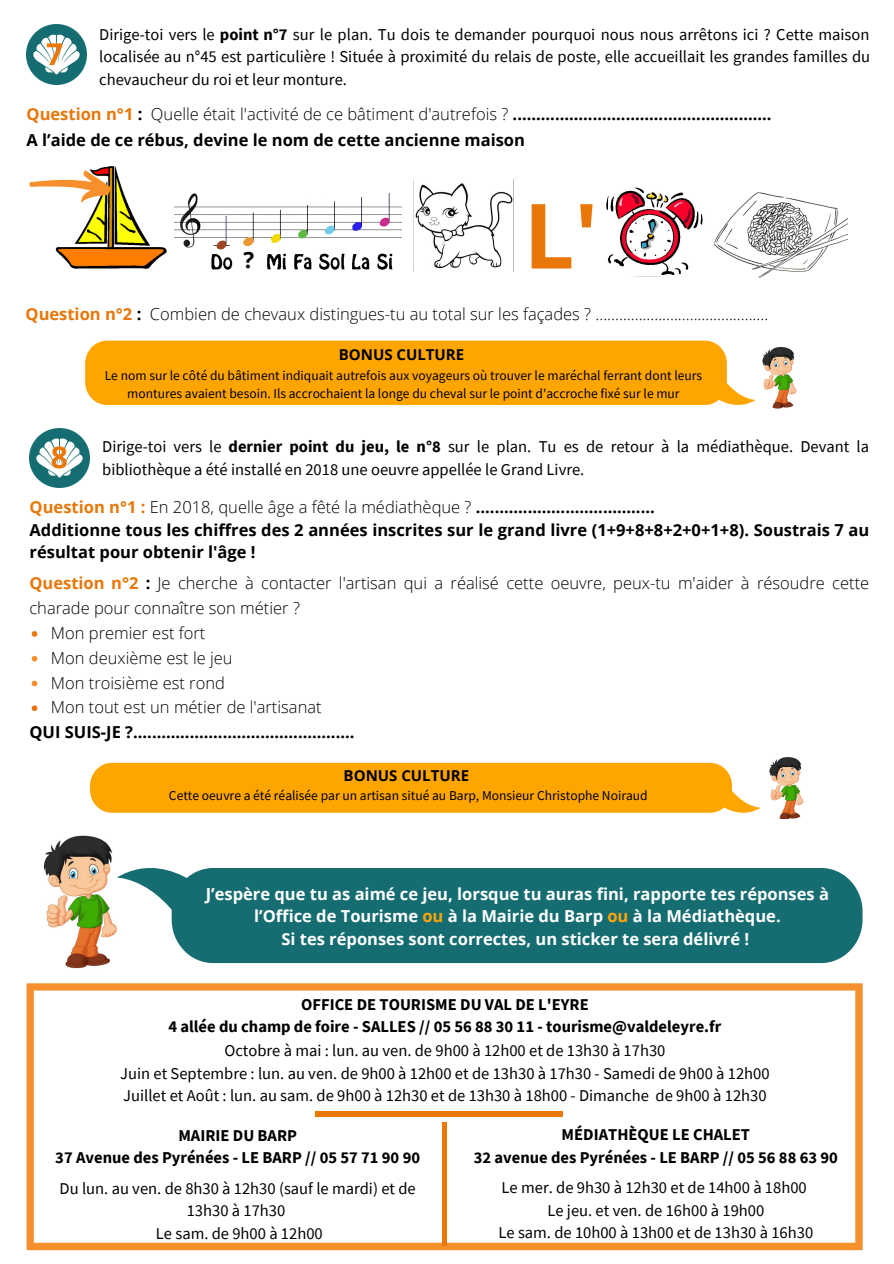
<style>
.page{position:relative;width:894px;height:1264px;background:#fff}
.page>*{position:absolute;margin:0;border:0;box-sizing:border-box;transform-origin:0 0}
.t1{font:700 90.15px "Open Sans";color:#e87708}
.t2{font:700 30px "Open Sans";color:#e87708}
.t3{font:700 22.5px "Open Sans";color:#000}
.t4{font:16.5px/22.5px "Source Sans Pro";color:#000;text-align:center}
.t5{font:700 16.5px/22.5px "Open Sans";color:#000}
.t6{font:300 16.5px/24.8px "Open Sans";color:#000}
.t7{font:700 16.5px "Source Sans Pro";color:#000}
.t8{font:700 16.5px/22.5px "Open Sans";color:#fff;text-align:center}
.t9{font:700 15px "Open Sans";color:#000}
.t10{font:13.5px/18.3px "Source Sans Pro";color:#000;text-align:center}
.s1{font-weight:700}
.s2{color:#e87708}
.s3{font-weight:300}
.s4{font-weight:700;color:#e87708}
.s5{color:#ffa500}
</style>
<div class="page">
<img style="left:27px;top:25px;width:59px;height:59px">
<img style="left:30px;top:428px;width:59px;height:60px">
<svg style="left:85px;top:340px;width:670px;height:65px;background:#ffa90d"></svg>
<img style="left:55px;top:166px;width:112px;height:103px">
<img style="left:175px;top:193px;width:226px;height:77px">
<img style="left:415px;top:183px;width:98px;height:86px">
<img style="left:606px;top:187px;width:97px;height:90px">
<img style="left:714px;top:192px;width:132px;height:86px">
<svg style="left:29px;top:170px;width:81px;height:33px"></svg>
<svg style="left:32px;top:631px;width:5px;height:5px"></svg>
<svg style="left:32px;top:656px;width:5px;height:5px"></svg>
<svg style="left:32px;top:680px;width:5px;height:6px"></svg>
<svg style="left:32px;top:705px;width:5px;height:6px"></svg>
<div style="left:235px;top:249px;width:27px;height:27px;background:#fff"></div>
<svg style="left:90px;top:762px;width:670px;height:51px;background:#ffaa10"></svg>
<img style="left:762px;top:347px;width:35px;height:61px">
<img style="left:769px;top:757px;width:35px;height:61px">
<img style="left:44px;top:835px;width:73px;height:133px">
<svg style="left:117px;top:868px;width:745px;height:95px;background:#28787c"></svg>
<svg style="left:27px;top:983px;width:835px;height:267px"></svg>
<div style="left:315px;top:1111px;width:247px;height:5px;background:#e87708"></div>
<div style="left:442px;top:1122px;width:5px;height:123px;background:#e87708"></div>
<p class="t2" style="left:46px;top:33px;width:19px">7</p>
<p class="t4" style="left:99px;top:23px;width:772px;text-align:justify">Dirige-toi vers le <span class="s1">point n°7</span> sur le plan. Tu dois te demander pourquoi nous nous arrêtons ici ? Cette maison localisée au n°45 est particulière ! Située à proximité du relais de poste, elle accueillait les grandes familles du chevaucheur du roi et leur monture.</p>
<p class="t5" style="left:27px;top:102px;width:746px"><span class="s2">Question n°1</span> : <span class="s3">Quelle était l'activité de ce bâtiment d'autrefois ?</span> .......................................................</p>
<p class="t5" style="left:27px;top:128px;width:500px">A l’aide de ce rébus, devine le nom de cette ancienne maison</p>
<p class="t3" style="left:243px;top:244px;width:12px">?</p>
<p class="t1" style="left:523px;top:172px;width:76px">L'</p>
<p class="t6" style="left:26px;top:301px;width:744px"><span class="s4">Question n°2</span> <span class="s1">:</span> Combien de chevaux distingues-tu au total sur les façades ? ............................................</p>
<p class="t9" style="left:338px;top:344px;width:127px">BONUS CULTURE</p>
<p class="t10" style="left:105px;top:366px;width:598px">Le nom sur le côté du bâtiment indiquait autrefois aux voyageurs où trouver le maréchal ferrant dont leurs montures avaient besoin. Ils accrochaient la longe du cheval sur le point d'accroche fixé sur le mur</p>
<p class="t4" style="left:102px;top:435px;width:768px">Dirige-toi vers le <span class="s1">dernier point du jeu, le n°8</span> sur le plan. Tu es de retour à la médiathèque. Devant la</p>
<p class="t2" style="left:51px;top:436px;width:19px">8</p>
<p class="t4" style="left:102px;top:457px;width:483px">bibliothèque a été installé en 2018 une oeuvre appellée le Grand Livre.</p>
<p class="t5" style="left:30px;top:495px;width:626px"><span class="s2">Question n°1 :</span> <span class="s3">En 2018, quelle âge a fêté la médiathèque ?</span> ......................................</p>
<p class="t5" style="left:30px;top:518px;width:841px">Additionne tous les chiffres des 2 années inscrites sur le grand livre (1+9+8+8+2+0+1+8). Soustrais 7 au résultat pour obtenir l'âge !</p>
<p class="t6" style="left:29px;top:570px;width:841px"><span class="s4">Question n°2</span> <span class="s1">:</span> Je cherche à contacter l'artisan qui a réalisé cette oeuvre, peux-tu m'aider à résoudre cette charade pour connaître son métier ?</p>
<p class="t6" style="left:51px;top:620px;width:156px">Mon premier est fort</p>
<p class="t6" style="left:51px;top:645px;width:183px">Mon deuxième est le jeu</p>
<p class="t6" style="left:51px;top:669px;width:175px">Mon troisième est rond</p>
<p class="t6" style="left:51px;top:694px;width:272px">Mon tout est un métier de l'artisanat</p>
<p class="t5" style="left:29px;top:720px;width:326px">QUI SUIS-JE ?...............................................</p>
<p class="t9" style="left:343px;top:764px;width:127px">BONUS CULTURE</p>
<p class="t10" style="left:169px;top:786px;width:480px">Cette oeuvre a été réalisée par un artisan situé au Barp, Monsieur Christophe Noiraud</p>
<p class="t8" style="left:206px;top:882px;width:624px">J’espère que tu as aimé ce jeu, lorsque tu auras fini, rapporte tes réponses à l’Office de Tourisme <span class="s5">ou</span> à la Mairie du Barp <span class="s5">ou</span> à la Médiathèque.</p>
<p class="t8" style="left:281px;top:927px;width:469px">Si tes réponses sont correctes, un sticker te sera délivré !</p>
<p class="t7" style="left:301px;top:993px;width:289px">OFFICE DE TOURISME DU VAL DE L'EYRE</p>
<p class="t7" style="left:168px;top:1016px;width:554px">4 allée du champ de foire - SALLES // 05 56 88 30 11 - tourisme@valdeleyre.fr</p>
<p class="t4" style="left:224px;top:1038px;width:442px">Octobre à mai : lun. au ven. de 9h00 à 12h00 et de 13h30 à 17h30</p>
<p class="t4" style="left:120px;top:1061px;width:650px">Juin et Septembre : lun. au ven. de 9h00 à 12h00 et de 13h30 à 17h30 - Samedi de 9h00 à 12h00</p>
<p class="t4" style="left:123px;top:1083px;width:644px">Juillet et Août : lun. au sam. de 9h00 à 12h30 et de 13h30 à 18h00 - Dimanche de 9h00 à 12h30</p>
<p class="t7" style="left:178px;top:1124px;width:120px">MAIRIE DU BARP</p>
<p class="t7" style="left:55px;top:1146px;width:366px">37 Avenue des Pyrénées - LE BARP // 05 57 71 90 90</p>
<p class="t4" style="left:60px;top:1176px;width:357px">Du lun. au ven. de 8h30 à 12h30 (sauf le mardi) et de<br>13h30 à 17h30</p>
<p class="t4" style="left:156px;top:1221px;width:168px">Le sam. de 9h00 à 12h00</p>
<p class="t7" style="left:561px;top:1123px;width:190px">MÉDIATHÈQUE LE CHALET</p>
<p class="t7" style="left:473px;top:1146px;width:365px">32 avenue des Pyrénées - LE BARP // 05 56 88 63 90</p>
<p class="t4" style="left:501px;top:1175px;width:306px">Le mer. de 9h30 à 12h30 et de 14h00 à 18h00</p>
<p class="t4" style="left:547px;top:1198px;width:218px">Le jeu. et ven. de 16h00 à 19h00</p>
<p class="t4" style="left:498px;top:1221px;width:316px">Le sam. de 10h00 à 13h00 et de 13h30 à 16h30</p>
</div>
